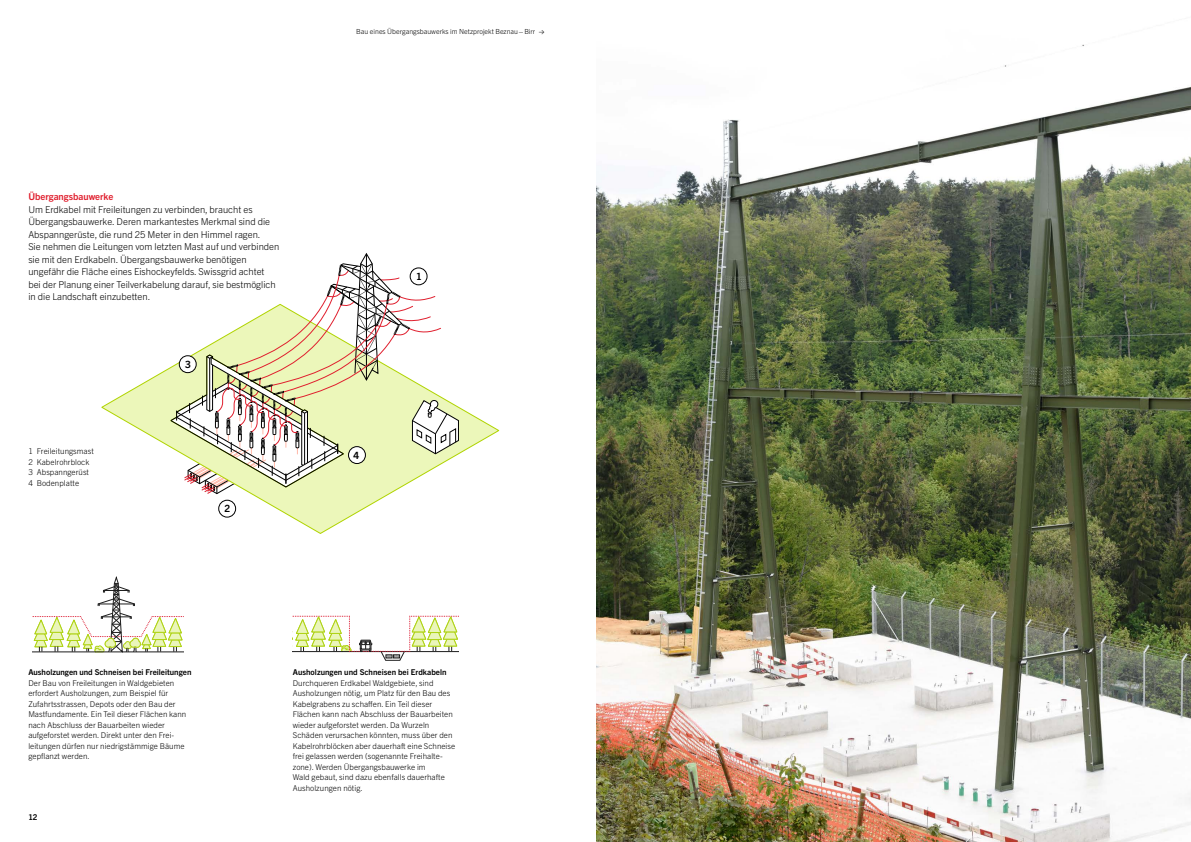
<style>
.page{position:relative;width:1191px;height:842px;background:#fff}
.page>*{position:absolute;margin:0;border:0;box-sizing:border-box;transform-origin:0 0}
.t1{font:700 10px "Trade Gothic Next LT Pro";color:#000}
.t2{font:300 9.5px/12.5px "Trade Gothic Next LT Pro";color:#000}
.t3{font:700 9.5px "Trade Gothic Next LT Pro";color:#e01f2e}
.t4{font:300 8px/10.5px "Trade Gothic Next LT Pro";letter-spacing:.005em;color:#000}
.t5{font:700 8px "Trade Gothic Next LT Pro";color:#000}
.t6{font:300 7px "Trade Gothic Next LT Pro";color:#000}
.s1{font-family:"Suisse Intl"}
</style>
<div class="page">
<svg style="left:101px;top:367px;width:398px;height:167px"></svg>
<svg style="left:170px;top:253px;width:289px;height:241px"></svg>
<svg style="left:293px;top:616px;width:166px;height:45px"></svg>
<svg style="left:33px;top:576px;width:150px;height:77px"></svg>
<div style="left:410px;top:268px;width:17px;height:17px;background:#fff;border-radius:50%"></div>
<div style="left:410px;top:268px;width:17px;height:17px;border:1px solid #000;border-radius:50%"></div>
<div style="left:219px;top:500px;width:17px;height:17px;background:#fff;border-radius:50%"></div>
<div style="left:218px;top:500px;width:18px;height:17px;border:1px solid #000;border-radius:50%"></div>
<div style="left:179px;top:356px;width:17px;height:17px;background:#fff;border-radius:50%"></div>
<div style="left:179px;top:355px;width:18px;height:18px;border:1px solid #000;border-radius:50%"></div>
<div style="left:348px;top:447px;width:17px;height:16px;background:#fff;border-radius:50%"></div>
<div style="left:348px;top:446px;width:18px;height:18px;border:1px solid #000;border-radius:50%"></div>
<img style="left:596px;top:44px;width:595px;height:798px">
<p class="t3" style="left:28px;top:190px;width:87px">Übergangsbauwerke</p>
<p class="t2" style="left:28px;top:202px;width:252px">Um Erdkabel mit Freileitungen zu verbinden, braucht es Übergangsbauwerke. Deren markantestes Merkmal sind die Abspanngerüste, die rund 25 Meter in den Himmel ragen.<br>Sie nehmen die Leitungen vom letzten Mast auf und verbinden sie mit den Erdkabeln. Übergangsbauwerke benötigen ungefähr die Fläche eines Eishockeyfelds. Swissgrid achtet bei der Planung einer Teilverkabelung darauf, sie bestmöglich in die Landschaft einzubetten.</p>
<p class="t4" style="left:28px;top:445px;width:67px">1 Freileitungsmast<br>2 Kabelrohrblock<br>3 Abspanngerüst<br>4 Bodenplatte</p>
<p class="t1" style="left:185px;top:357px;width:7px">3</p>
<p class="t1" style="left:224px;top:502px;width:7px">2</p>
<p class="t6" style="left:356px;top:26px;width:190px">Bau eines Übergangsbauwerks im Netzprojekt Beznau–Birr <span class="s1">→</span></p>
<p class="t1" style="left:416px;top:269px;width:7px">1</p>
<p class="t1" style="left:353px;top:448px;width:7px">4</p>
<p class="t5" style="left:28px;top:667px;width:165px">Ausholzungen und Schneisen bei Freileitungen</p>
<p class="t4" style="left:28px;top:677px;width:159px">Der Bau von Freileitungen in Waldgebieten erfordert Ausholzungen, zum Beispiel für Zufahrtsstrassen, Depots oder den Bau der Mastfundamente. Ein Teil dieser Flächen kann nach Abschluss der Bauarbeiten wieder aufgeforstet werden. Direkt unter den Frei&shy;leitungen dürfen nur niedrigstämmige Bäume gepflanzt werden.</p>
<p class="t5" style="left:28px;top:811px;width:11px">12</p>
<p class="t5" style="left:293px;top:667px;width:155px">Ausholzungen und Schneisen bei Erdkabeln</p>
<p class="t4" style="left:293px;top:677px;width:164px">Durchqueren Erdkabel Waldgebiete, sind Ausholzungen nötig, um Platz für den Bau des Kabelgrabens zu schaffen. Ein Teil dieser Flächen kann nach Abschluss der Bauarbeiten wieder aufgeforstet werden. Da Wurzeln Schäden verursachen könnten, muss über den Kabelrohrblöcken aber dauerhaft eine Schneise frei gelassen werden (sogenannte Freihalte&shy;zone). Werden Übergangsbauwerke im<br>Wald gebaut, sind dazu ebenfalls dauerhafte Ausholzungen nötig.</p>
</div>
